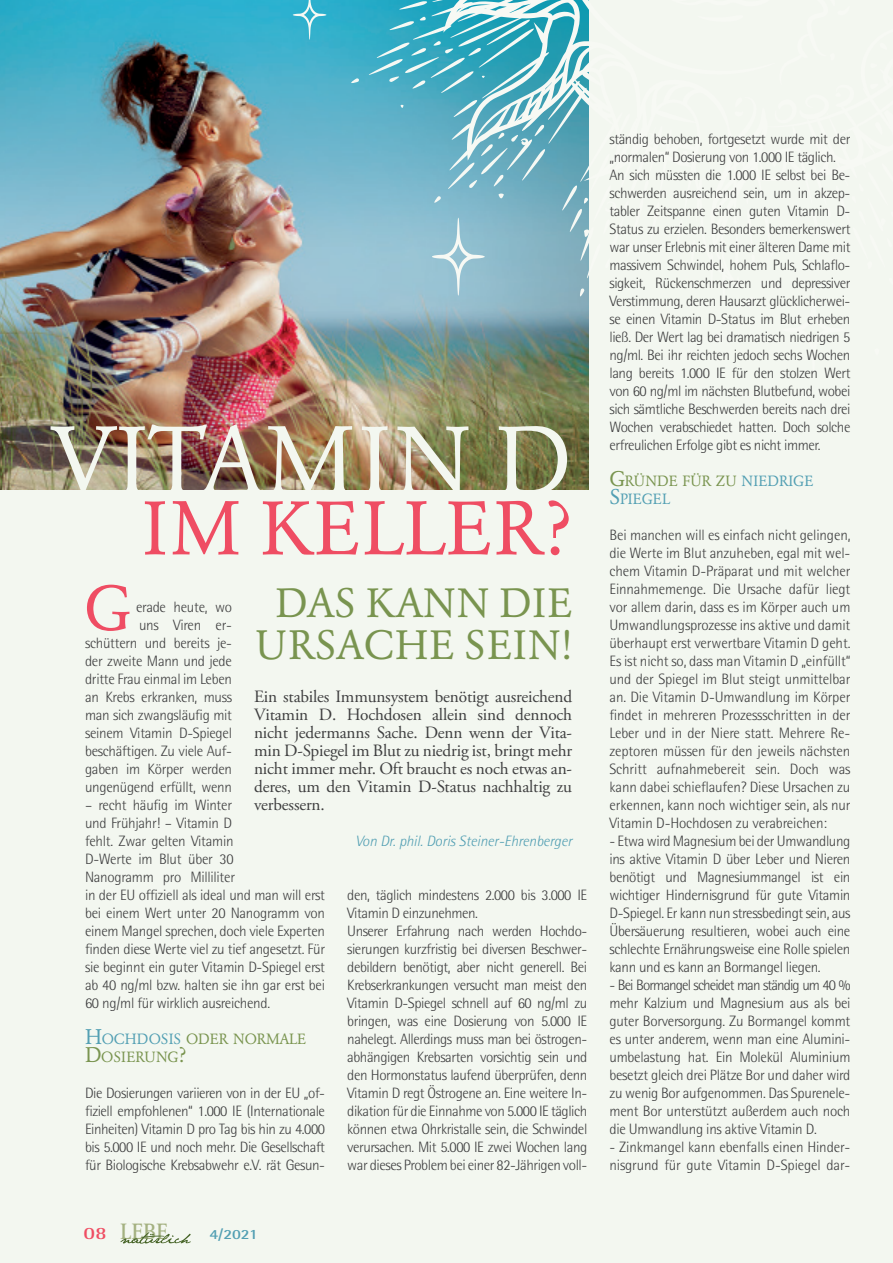
<style>
.page{position:relative;width:893px;height:1263px;background:#f3f7f0}
.page>*{position:absolute;margin:0;border:0;box-sizing:border-box;transform-origin:0 0}
.t1{font:96px "Garamond BQ";letter-spacing:-.01em;color:#f3f7f0}
.t2{font:75px "Garamond BQ";letter-spacing:.025em;color:#ef4d63}
.t3{font:63px "Garamond BQ";color:#ef4d63}
.t4{font:40.5px "Garamond BQ";letter-spacing:.02em;color:#79944f}
.t5{font:700 23.1px "Rotis Serif";color:#a4b181;scale:.91 1}
.fließtext{font:17.25px/18px "Adobe Garamond Pro";letter-spacing:-.01em;color:#3e3e3f;text-align:justify}
.fließtext-2{font:300 15px/18px "AT Rotis Semi Sans";letter-spacing:-.02em;color:#3e3e3f;text-align:justify}
.fließtext-3{font:italic 300 15px "AT Rotis Semi Sans";letter-spacing:-.005em;color:#529fb3}
.fließtext-4{font:14.7px/18px "Garamond BQ";color:#79944f}
.fließtext-5{font:14.7px/18px "Garamond BQ";letter-spacing:.015em;color:#529fb3}
.t6{font:700 14.1px "AT Rotis Semi Sans";color:#529fb3;scale:1.18 1}
.s1{font-size:21px;color:#529fb3}
.s2{color:#529fb3}
.s3{font-size:21px}
.s4{font-size:17.85px;color:#ef4d63}
.s5{font-size:21px;color:#79944f}
.s6{color:#79944f}
</style>
<div class="page">
<img style="left:0;top:0;width:588px;height:490px">
<svg style="left:348px;top:0;width:20px;height:283px;background:#67b7cd"></svg>
<svg style="left:351px;top:78px;width:8px;height:6px"></svg>
<svg style="left:368px;top:0;width:221px;height:376px;background:#74b0be"></svg>
<svg style="left:293px;top:0;width:33px;height:40px"></svg>
<svg style="left:120px;top:1232px;width:71px;height:12px"></svg>
<p class="t1" style="left:50px;top:405px;width:523px">VITAMIN D</p>
<p class="t2" style="left:142px;top:485px;width:431px">IM KELLER?</p>
<p class="t4" style="left:276px;top:580px;width:298px">DAS KANN DIE</p>
<p class="t4" style="left:256px;top:622px;width:318px">URSACHE SEIN!</p>
<p class="fließtext" style="left:254px;top:688px;width:320px">Ein stabiles Immunsystem benötigt ausreichend Vitamin D. Hochdosen allein sind dennoch nicht jedermanns Sache. Denn wenn der Vita&shy;min D-Spiegel im Blut zu niedrig ist, bringt mehr nicht immer mehr. Oft braucht es noch etwas an&shy;deres, um den Vitamin D-Status nachhaltig zu verbessern.</p>
<p class="fließtext-3" style="left:355px;top:832px;width:218px">Von Dr. phil. Doris Steiner-Ehrenberger</p>
<p class="t3" style="left:84px;top:572px;width:49px">G</p>
<p class="fließtext-2" style="left:85px;top:598px;width:149px;text-align:right">erade heute, wo<br>uns Viren er&shy;schüttern und bereits je&shy;der zweite Mann und jede dritte Frau einmal im Leben an Krebs erkranken, muss man sich zwangsläufig mit seinem Vitamin D-Spiegel beschäftigen. Zu viele Auf&shy;gaben im Körper werden ungenügend erfüllt, wenn</p>
<p class="fließtext-2" style="left:85px;top:796px;width:242px;text-align:left">– recht häufig im Winter<br>und Frühjahr! – Vitamin D<br>fehlt. Zwar gelten Vitamin<br>D-Werte im Blut über 30<br>Nanogramm pro Milliliter<br>in der EU offiziell als ideal und man will erst bei einem Wert unter 20 Nanogramm von einem Mangel sprechen, doch viele Experten finden diese Werte viel zu tief angesetzt. Für sie beginnt ein guter Vitamin D-Spiegel erst ab 40 ng/ml bzw. halten sie ihn gar erst bei 60 ng/ml für wirklich ausreichend.</p>
<p class="fließtext-4" style="left:85px;top:1030px;width:222px"><span class="s1">H</span><span class="s2">OCHDOSIS</span> ODER NORMALE<br><span class="s3">D</span>OSIERUNG<span class="s3">?</span></p>
<p class="fließtext-2" style="left:85px;top:1084px;width:242px">Die Dosierungen variieren von in der EU „of&shy;fiziell empfohlenen“ 1.000 IE (Internationale Einheiten) Vitamin D pro Tag bis hin zu 4.000 bis 5.000 IE und noch mehr. Die Gesellschaft für Biologische Krebsabwehr e.V. rät Gesun-</p>
<p class="fließtext-2" style="left:347px;top:886px;width:241px">den, täglich mindestens 2.000 bis 3.000 IE<br>Vitamin D einzunehmen.</p>
<p class="fließtext-2" style="left:347px;top:922px;width:242px">Unserer Erfahrung nach werden Hochdo&shy;sierungen kurzfristig bei diversen Beschwer&shy;debildern benötigt, aber nicht generell. Bei Krebserkrankungen versucht man meist den Vitamin D-Spiegel schnell auf 60 ng/ml zu bringen, was eine Dosierung von 5.000 IE nahelegt. Allerdings muss man bei östrogen&shy;abhängigen Krebsarten vorsichtig sein und den Hormonstatus laufend überprüfen, denn Vitamin D regt Östrogene an. Eine weitere In&shy;dikation für die Einnahme von 5.000 IE täglich können etwa Ohrkristalle sein, die Schwindel verursachen. Mit 5.000 IE zwei Wochen lang war dieses Problem bei einer 82-Jährigen voll-</p>
<p class="t5" style="left:83px;top:1218px;width:94px"><span class="s4">08</span> LEBE</p>
<p class="t6" style="left:209px;top:1226px;width:43px">4/2021</p>
<p class="fließtext-2" style="left:609px;top:130px;width:242px">ständig behoben, fortgesetzt wurde mit der „normalen“ Dosierung von 1.000 IE täglich.</p>
<p class="fließtext-2" style="left:609px;top:166px;width:242px">An sich müssten die 1.000 IE selbst bei Be&shy;schwerden ausreichend sein, um in akzep&shy;tabler Zeitspanne einen guten Vitamin D-Status zu erzielen. Besonders bemerkenswert war unser Erlebnis mit einer älteren Dame mit massivem Schwindel, hohem Puls, Schlaflo&shy;sigkeit, Rückenschmerzen und depressiver Verstimmung, deren Hausarzt glücklicherwei&shy;se einen Vitamin D-Status im Blut erheben ließ. Der Wert lag bei dramatisch niedrigen 5 ng/ml. Bei ihr reichten jedoch sechs Wochen lang bereits 1.000 IE für den stolzen Wert von 60 ng/ml im nächsten Blutbefund, wobei sich sämtliche Beschwerden bereits nach drei Wochen verabschiedet hatten. Doch solche erfreulichen Erfolge gibt es nicht immer.</p>
<p class="fließtext-5" style="left:609px;top:472px;width:205px"><span class="s5">G</span><span class="s6">RÜNDE FÜR ZU</span> NIEDRIGE<br><span class="s3">S</span>PIEGEL</p>
<p class="fließtext-2" style="left:609px;top:526px;width:242px">Bei manchen will es einfach nicht gelingen, die Werte im Blut anzuheben, egal mit wel&shy;chem Vitamin D-Präparat und mit welcher Einnahmemenge. Die Ursache dafür liegt vor allem darin, dass es im Körper auch um Umwandlungsprozesse ins aktive und damit überhaupt erst verwertbare Vitamin D geht.<br>Es ist nicht so, dass man Vitamin D „einfüllt“ und der Spiegel im Blut steigt unmittelbar an. Die Vitamin D-Umwandlung im Körper findet in mehreren Prozessschritten in der Leber und in der Niere statt. Mehrere Re&shy;zeptoren müssen für den jeweils nächsten Schritt aufnahmebereit sein. Doch was kann dabei schieflaufen? Diese Ursachen zu erkennen, kann noch wichtiger sein, als nur Vitamin D-Hochdosen zu verabreichen:</p>
<p class="fließtext-2" style="left:609px;top:832px;width:242px">- Etwa wird Magnesium bei der Umwandlung ins aktive Vitamin D über Leber und Nieren benötigt und Magnesiummangel ist ein wichtiger Hindernisgrund für gute Vitamin D-Spiegel. Er kann nun stressbedingt sein, aus Übersäuerung resultieren, wobei auch eine schlechte Ernährungsweise eine Rolle spielen kann und es kann an Bormangel liegen.</p>
<p class="fließtext-2" style="left:609px;top:976px;width:242px">- Bei Bormangel scheidet man ständig um 40 % mehr Kalzium und Magnesium aus als bei guter Borversorgung. Zu Bormangel kommt es unter anderem, wenn man eine Alumini&shy;umbelastung hat. Ein Molekül Aluminium besetzt gleich drei Plätze Bor und daher wird zu wenig Bor aufgenommen. Das Spurenele&shy;ment Bor unterstützt außerdem auch noch die Umwandlung ins aktive Vitamin D.</p>
<p class="fließtext-2" style="left:609px;top:1138px;width:242px">- Zinkmangel kann ebenfalls einen Hinder&shy;nisgrund für gute Vitamin D-Spiegel dar-</p>
</div>
